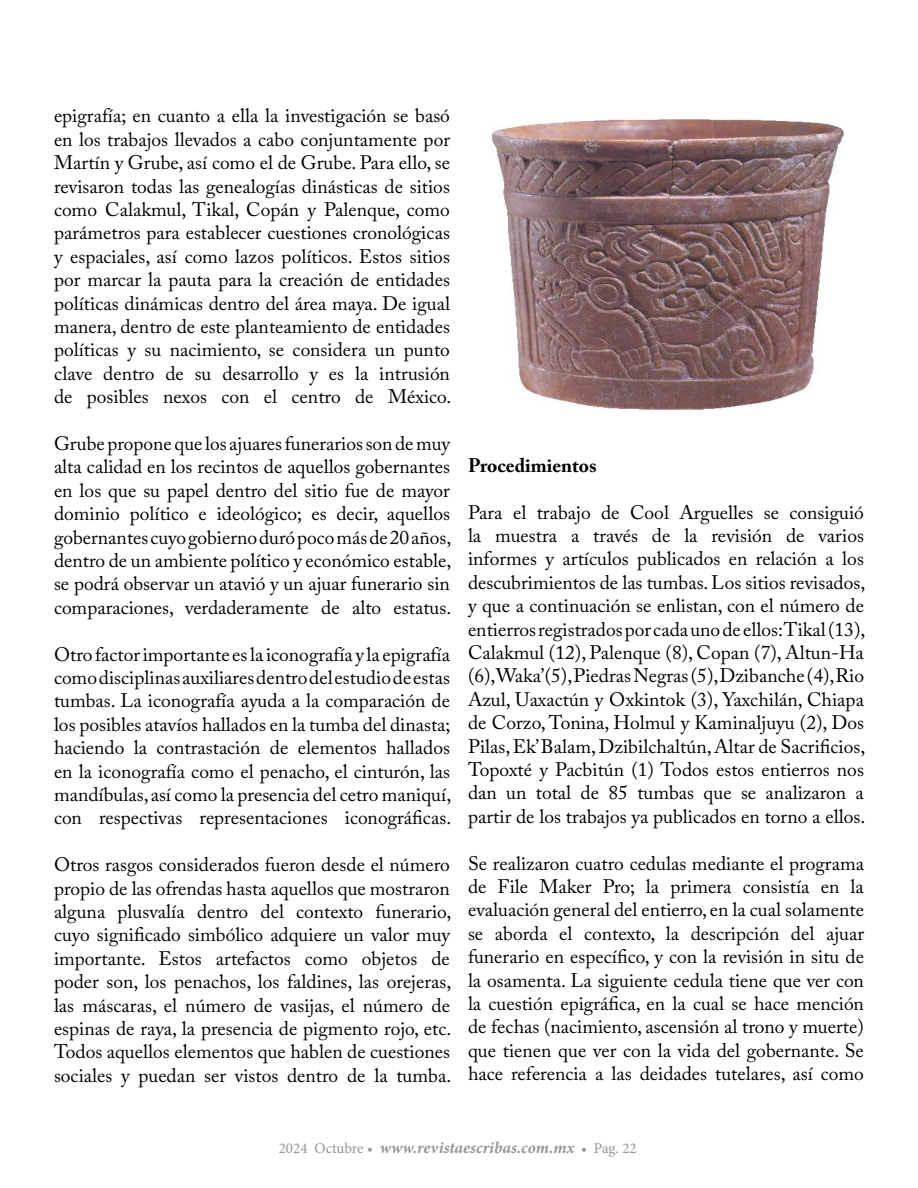
<style>
.page{position:relative;width:918px;height:1188px;background:#fff}
.page>*{position:absolute;margin:0;border:0;box-sizing:border-box;transform-origin:0 0}
.t1{font:19.5px/23.4px "Adobe Caslon Pro";color:#000;text-align:justify}
.t2{font:700 19.5px "Adobe Caslon Pro";color:#000}
.t3{font:italic 700 16.5px "Minion Pro";letter-spacing:.005em;color:#939598}
.s1{font-weight:400;font-style:normal;font-size:15px}
</style>
<div class="page">
<img style="left:492px;top:119px;width:352px;height:291px">
<p class="t1" style="left:54px;top:104px;width:399px">epigrafía; en cuanto a ella la investigación se basó en los trabajos llevados a cabo conjuntamente por Martín y Grube, así como el de Grube. Para ello, se revisaron todas las genealogías dinásticas de sitios como Calakmul, Tikal, Copán y Palenque, como parámetros para establecer cuestiones cronológicas y espaciales, así como lazos políticos. Estos sitios por marcar la pauta para la creación de entidades políticas dinámicas dentro del área maya. De igual manera, dentro de este planteamiento de entidades políticas y su nacimiento, se considera un punto clave dentro de su desarrollo y es la intrusión de posibles nexos con el centro de México.</p>
<p class="t1" style="left:54px;top:432px;width:399px">Grube propone que los ajuares funerarios son de muy alta calidad en los recintos de aquellos gobernantes en los que su papel dentro del sitio fue de mayor dominio político e ideológico; es decir, aquellos gobernantes cuyo gobierno duró poco más de 20 años, dentro de un ambiente político y económico estable, se podrá observar un atavió y un ajuar funerario sin comparaciones, verdaderamente de alto estatus.</p>
<p class="t1" style="left:54px;top:642px;width:399px">Otro factor importante es la iconografía y la epigrafía como disciplinas auxiliares dentro del estudio de estas tumbas. La iconografía ayuda a la comparación de los posibles atavíos hallados en la tumba del dinasta; haciendo la contrastación de elementos hallados en la iconografía como el penacho, el cinturón, las mandíbulas, así como la presencia del cetro maniquí, con respectivas representaciones iconográficas.</p>
<p class="t1" style="left:54px;top:853px;width:399px">Otros rasgos considerados fueron desde el número propio de las ofrendas hasta aquellos que mostraron alguna plusvalía dentro del contexto funerario, cuyo significado simbólico adquiere un valor muy importante. Estos artefactos como objetos de poder son, los penachos, los faldines, las orejeras, las máscaras, el número de vasijas, el número de espinas de raya, la presencia de pigmento rojo, etc.<br>Todos aquellos elementos que hablen de cuestiones sociales y puedan ser vistos dentro de la tumba.</p>
<p class="t2" style="left:468px;top:454px;width:130px">Procedimientos</p>
<p class="t1" style="left:468px;top:500px;width:399px">Para el trabajo de Cool Arguelles se consiguió la muestra a través de la revisión de varios informes y artículos publicados en relación a los descubrimientos de las tumbas. Los sitios revisados, y que a continuación se enlistan, con el número de entierros registrados por cada uno de ellos: Tikal (13), Calakmul (12), Palenque (8), Copan (7), Altun-Ha (6), Waka’(5), Piedras Negras (5), Dzibanche (4), Rio Azul, Uaxactún y Oxkintok (3), Yaxchilán, Chiapa de Corzo, Tonina, Holmul y Kaminaljuyu (2), Dos Pilas, Ek’ Balam, Dzibilchaltún, Altar de Sacrificios, Topoxté y Pacbitún (1) Todos estos entierros nos dan un total de 85 tumbas que se analizaron a partir de los trabajos ya publicados en torno a ellos.</p>
<p class="t1" style="left:468px;top:851px;width:398px">Se realizaron cuatro cedulas mediante el programa de File Maker Pro; la primera consistía en la evaluación general del entierro, en la cual solamente se aborda el contexto, la descripción del ajuar funerario en específico, y con la revisión in situ de la osamenta. La siguiente cedula tiene que ver con la cuestión epigráfica, en la cual se hace mención de fechas (nacimiento, ascensión al trono y muerte) que tienen que ver con la vida del gobernante. Se hace referencia a las deidades tutelares, así como</p>
<p class="t3" style="left:279px;top:1136px;width:360px"><span class="s1">2024 Octubre •</span> www.revistaescribas.com.mx <span class="s1">• Pag. 22</span></p>
</div>
